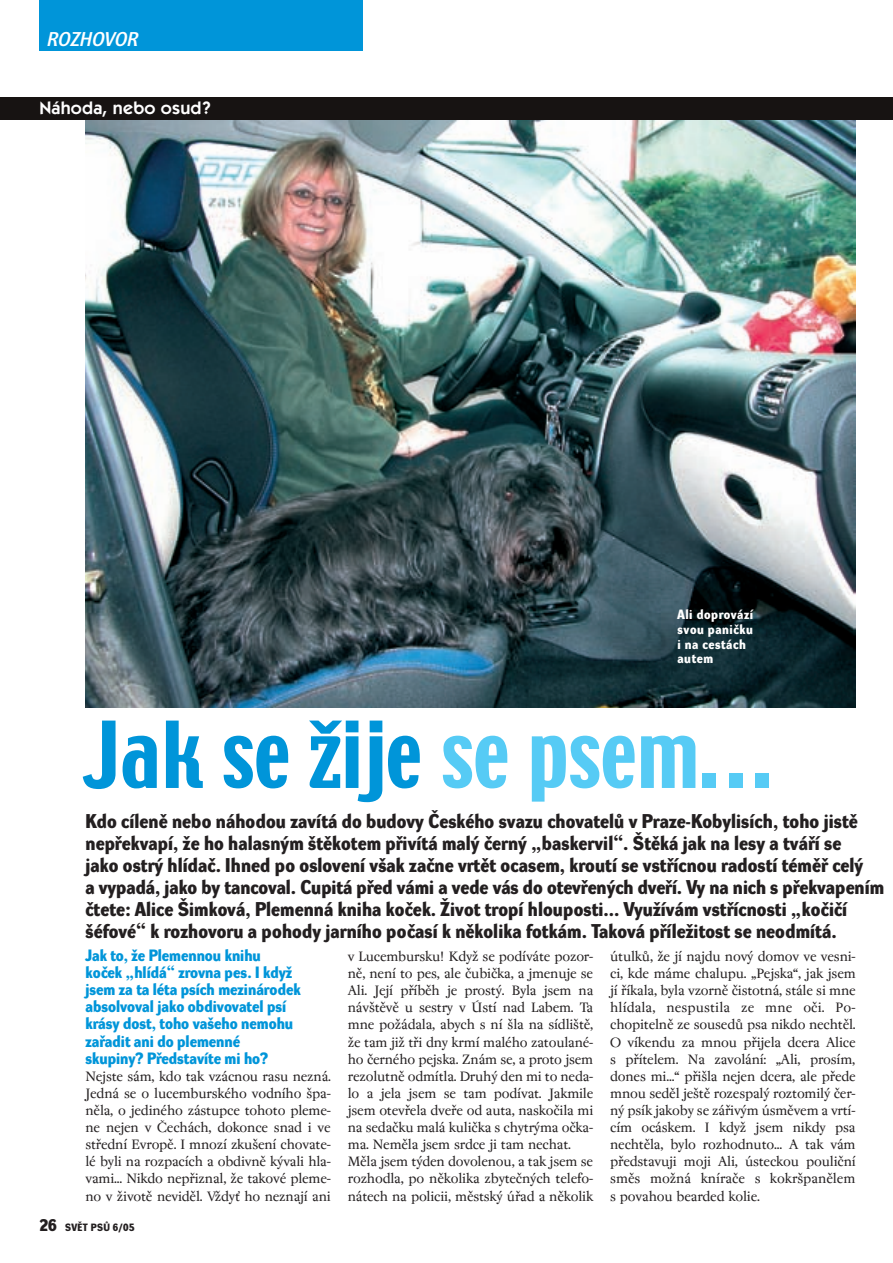
<style>
.page{position:relative;width:893px;height:1263px;background:#fff}
.page>*{position:absolute;margin:0;border:0;box-sizing:border-box;transform-origin:0 0}
.t1{font:81.75px "Techno CE";color:#0095d9}
.t2{font:19.5px/22px "Dynamo DB";letter-spacing:.005em;color:#231f20}
.t3{font:19.5px "Dynamo D Italic D";letter-spacing:.01em;color:#fff}
.t4{font:600 18px "Itc Kabel CE";letter-spacing:.01em;color:#fff}
.t5{font:16.05px/17.1px "Dynamo DB";color:#0095d9}
.t6{font:15px/17.1px "Regent";letter-spacing:-.015em;color:#231f20;text-align:justify}
.t7{font:13.2px/14.9px "Dynamo DB";letter-spacing:.045em;color:#fff}
.t8{font:10.35px "Dynamo DB";letter-spacing:.03em;color:#231f20}
.s1{color:#56cbf5}
.s2{font-size:16.5px}
</style>
<div class="page">
<img style="left:0;top:0;width:892px;height:708px">
<h2 class="t3" style="left:47px;top:32px;width:92px">ROZHOVOR</h2>
<p class="t4" style="left:39px;top:101px;width:173px">Náhoda, nebo osud?</p>
<p class="t7" style="left:677px;top:608px;width:77px">Ali doprovází svou paniãku i na cestách autem</p>
<h1 class="t1" style="left:83px;top:721px;width:691px">Jak se žije <span class="s1">se psem...</span></h1>
<p class="t2" style="left:85px;top:812px;width:800px">Kdo cílenû nebo náhodou zavítá do budovy âeského svazu chovatelÛ v Praze-Kobylisích, toho jistû nepfiekvapí, Ïe ho halasn˘m ‰tûkotem pfiivítá mal˘ ãern˘ „baskervil“. ·tûká jak na lesy a tváfií se<br>jako ostr˘ hlídaã. Ihned po oslovení v‰ak zaãne vrtût ocasem, kroutí se vstfiícnou radostí témûfi cel˘<br>a vypadá, jako by tancoval. Cupitá pfied vámi a vede vás do otevfien˘ch dvefií. Vy na nich s pfiekvapením ãtete: Alice ·imková, Plemenná kniha koãek. Îivot tropí hlouposti... VyuÏívám vstfiícnosti „koãiãí ‰éfové“ k rozhovoru a pohody jarního poãasí k nûkolika fotkám. Taková pfiíleÏitost se neodmítá.</p>
<p class="t5" style="left:85px;top:948px;width:217px">Jak to, Ïe Plemennou knihu koãek „hlídá“ zrovna pes. I kdyÏ jsem za ta léta psích mezinárodek absolvoval jako obdivovatel psí krásy dost, toho va‰eho nemohu zafiadit ani do plemenné skupiny? Pfiedstavíte mi ho?</p>
<p class="t6" style="left:85px;top:1069px;width:247px">Nejste sám, kdo tak vzácnou rasu nezná.<br>Jedná se o lucemburského vodního ‰pa&shy;nûla, o jediného zástupce tohoto pleme&shy;ne nejen v âechách, dokonce snad i ve stfiední Evropû. I mnozí zku‰ení chovate&shy;lé byli na rozpacích a obdivnû k˘vali hla&shy;vami... Nikdo nepfiiznal, Ïe takové pleme&shy;no v Ïivotû nevidûl. VÏdyÈ ho neznají ani</p>
<p class="t8" style="left:39px;top:1223px;width:97px"><span class="s2">26</span> SVùT PSÒ 6/05</p>
<p class="t6" style="left:348px;top:949px;width:247px;text-align:left">v Lucembursku! KdyÏ se podíváte pozor&shy;nû, není to pes, ale ãubiãka, a jmenuje se Ali. Její pfiíbûh je prost˘. Byla jsem na náv‰tûvû u sestry v Ústí nad Labem. Ta mne poÏádala, abych s ní ‰la na sídli‰tû, Ïe tam jiÏ tfii dny krmí malého zatoulané&shy;ho ãerného pejska. Znám se, a proto jsem rezolutnû odmítla. Druh˘ den mi to neda&shy;lo a jela jsem se tam podívat. Jakmile jsem otevfiela dvefie od auta, naskoãila mi na sedaãku malá kuliãka s chytr˘ma oãka&shy;ma. Nemûla jsem srdce ji tam nechat.<br>Mûla jsem t˘den dovolenou, a tak jsem se rozhodla, po nûkolika zbyteãn˘ch telefo&shy;nátech na policii, mûstsk˘ úfiad a nûkolik</p>
<p class="t6" style="left:610px;top:949px;width:247px">útulkÛ, Ïe jí najdu nov˘ domov ve vesni&shy;ci, kde máme chalupu. „Pejska“, jak jsem jí fiíkala, byla vzornû ãistotná, stále si mne hlídala, nespustila ze mne oãi. Po&shy;chopitelnû ze sousedÛ psa nikdo nechtûl.<br>O víkendu za mnou pfiijela dcera Alice s pfiítelem. Na zavolání: „Ali, prosím, dones mi...“ pfii‰la nejen dcera, ale pfiede mnou sedûl je‰tû rozespal˘ roztomil˘ ãer&shy;n˘ psík jakoby se záfiiv˘m úsmûvem a vrtí&shy;cím ocáskem. I kdyÏ jsem nikdy psa nechtûla, bylo rozhodnuto... A tak vám pfiedstavuji moji Ali, ústeckou pouliãní smûs moÏná kníraãe s kokr‰panûlem s povahou bearded kolie.</p>
</div>
